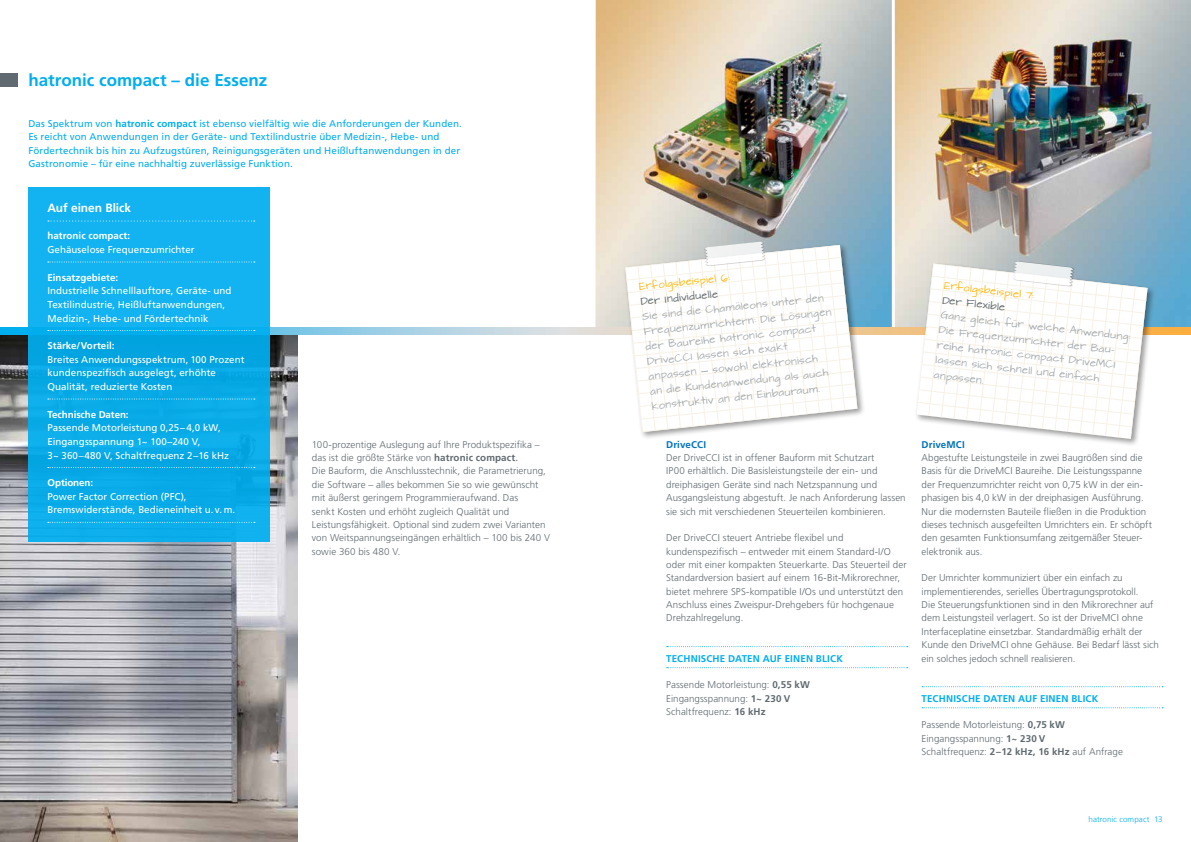
<style>
.page{position:relative;width:1191px;height:842px;background:#fff}
.page>*{position:absolute;margin:0;border:0;box-sizing:border-box;transform-origin:0 0}
.t1{font:700 17px "Frutiger LT Pro";color:#00aeef}
.t2{font:700 12px "Frutiger LT Pro";letter-spacing:-.005em;color:#fff}
.t3{font:300 9.8px/13.4px "Frutiger LT Pro";color:#606a70}
.t4{font:9.8px/13.7px "Frutiger LT Pro";color:#fff}
.t5{font:9.8px/13.4px "Frutiger LT Pro";letter-spacing:.01em;color:#00aeef}
.t6{font:700 9.8px "Frutiger LT Pro";color:#fff}
.t7{font:700 9.8px "Frutiger LT Pro";letter-spacing:.015em;color:#00aeef}
.t8{font:700 9.8px "Frutiger LT Pro";letter-spacing:.01em;color:#0072bc}
.t9{font:9px/15px "Architects Daughter";color:#a8adb1}
.t10{font:9px "Architects Daughter";color:#fdb913}
.t11{font:9px "Architects Daughter";color:#606a70}
.t12{font:300 8px "Frutiger LT Pro";letter-spacing:.015em;color:#00aeef}
.s1{font-weight:700}
.s2{font-weight:400}
</style>
<div class="page">
<img style="left:0;top:334px;width:298px;height:508px">
<img style="left:595px;top:0;width:596px;height:327px">
<hr style="left:891px;top:0;width:3px;height:327px;background:#fff">
<svg style="left:0;top:327px;width:1191px;height:7px;background:#b3cccd"></svg>
<svg style="left:666px;top:646px;width:241px;height:1px"></svg>
<svg style="left:666px;top:667px;width:241px;height:1px"></svg>
<div style="left:623px;top:243px;width:242px;height:197px;background:#000;opacity:.4"></div>
<div style="left:704px;top:241px;width:62px;height:25px;background:#000;opacity:.3"></div>
<svg style="left:625px;top:242px;width:232px;height:190px"></svg>
<svg style="left:922px;top:686px;width:241px;height:1px"></svg>
<svg style="left:922px;top:707px;width:241px;height:1px"></svg>
<div style="left:914px;top:261px;width:241px;height:186px;background:#000;opacity:.4"></div>
<svg style="left:916px;top:261px;width:231px;height:178px"></svg>
<div style="left:28px;top:187px;width:241px;height:355px;background:#0cafec"></div>
<svg style="left:48px;top:220px;width:207px;height:1px"></svg>
<svg style="left:48px;top:262px;width:207px;height:1px"></svg>
<svg style="left:48px;top:330px;width:207px;height:1px"></svg>
<svg style="left:48px;top:399px;width:207px;height:1px"></svg>
<svg style="left:48px;top:467px;width:207px;height:1px"></svg>
<svg style="left:48px;top:522px;width:207px;height:1px"></svg>
<div style="left:0;top:74px;width:17px;height:13px;background:#606a70"></div>
<h1 class="t1" style="left:28px;top:70px;width:240px">hatronic compact – die Essenz</h1>
<p class="t5" style="left:28px;top:117px;width:435px">Das Spektrum von <span class="s1">hatronic compact</span> ist ebenso vielfältig wie die Anforderungen der Kunden.<br>Es reicht von Anwendungen in der Geräte- und Textilindustrie über Medizin-, Hebe- und Fördertechnik bis hin zu Aufzugstüren, Reinigungsgeräten und Heißluftanwendungen in der Gastronomie – für eine nachhaltig zuverlässige Funktion.</p>
<p class="t2" style="left:47px;top:201px;width:85px">Auf einen Blick</p>
<p class="t6" style="left:47px;top:230px;width:84px">hatronic compact:</p>
<p class="t4" style="left:47px;top:243px;width:149px">Gehäuselose Frequenzumrichter</p>
<p class="t6" style="left:47px;top:271px;width:72px">Einsatzgebiete:</p>
<p class="t4" style="left:47px;top:284px;width:185px">Industrielle Schnelllauftore, Geräte- und<br>Textilindustrie, Heißluftanwendungen,<br>Medizin-, Hebe- und Fördertechnik</p>
<p class="t6" style="left:47px;top:340px;width:69px">Stärke/Vorteil:</p>
<p class="t4" style="left:47px;top:352px;width:198px">Breites Anwendungsspektrum, 100 Prozent kundenspezifisch ausgelegt, erhöhte<br>Qualität, reduzierte Kosten</p>
<p class="t6" style="left:47px;top:408px;width:83px">Technische Daten:</p>
<p class="t4" style="left:47px;top:421px;width:183px">Passende Motorleistung 0,25– 4,0 kW,<br>Eingangsspannung 1~ 100–240 V,<br>3~ 360–480 V, Schaltfrequenz 2–16 kHz</p>
<p class="t6" style="left:47px;top:477px;width:47px">Optionen:</p>
<p class="t4" style="left:47px;top:489px;width:189px">Power Factor Correction (PFC),<br>Bremswiderstände, Bedieneinheit u.v. m.</p>
<p class="t10" style="left:638px;top:282px;width:93px;rotate:-6deg">Erfolgsbeispiel 6:</p>
<p class="t11" style="left:640px;top:297px;width:79px;rotate:-6deg">Der Individuelle</p>
<p class="t9" style="left:641px;top:309px;width:190px;rotate:-6deg">Sie sind die Chamäleons unter den<br>Frequenzumrichtern: Die Lösungen der Baureihe hatronic compact<br>DriveCCI lassen sich exakt anpassen</p>
<p class="t9" style="left:648px;top:369px;width:181px;text-indent:64px;rotate:-6deg">sowohl elektronisch an die Kundenanwendung als auch konstruktiv an den Einbauraum.</p>
<p class="t3" style="left:312px;top:438px;width:240px">100-prozentige Auslegung auf Ihre Produktspezifika – das ist die größte Stärke von <span class="s1">hatronic compact</span><span class="s2">.<br></span>Die Bauform, die Anschlusstechnik, die Parametrierung, die Software – alles bekommen Sie so wie gewünscht mit äußerst geringem Programmieraufwand. Das<br>senkt Kosten und erhöht zugleich Qualität und Leistungsfähigkeit. Optional sind zudem zwei Varianten von Weitspannungseingängen erhältlich – 100 bis 240 V sowie 360 bis 480 V.</p>
<p class="t8" style="left:666px;top:438px;width:41px">DriveCCI</p>
<p class="t3" style="left:666px;top:451px;width:241px">Der DriveCCI ist in offener Bauform mit Schutzart<br>IP00 erhältlich. Die Basisleistungsteile der ein- und dreiphasigen Geräte sind nach Netzspannung und Ausgangsleistung abgestuft. Je nach Anforderung lassen sie sich mit verschiedenen Steuerteilen kombinieren.</p>
<p class="t3" style="left:666px;top:531px;width:242px">Der DriveCCI steuert Antriebe flexibel und kundenspezifisch – entweder mit einem Standard-I/O oder mit einer kompakten Steuerkarte. Das Steuerteil der Standardversion basiert auf einem 16-Bit-Mikrorechner, bietet mehrere SPS-kompatible I/Os und unterstützt den Anschluss eines Zweispur-Drehgebers für hochgenaue Drehzahlregelung.</p>
<p class="t7" style="left:666px;top:652px;width:178px">TECHNISCHE DATEN AUF EINEN BLICK</p>
<p class="t3" style="left:666px;top:678px;width:145px">Passende Motorleistung: <span class="s1">0,55 kW<br></span>Eingangsspannung: <span class="s1">1~ 230 V<br></span>Schaltfrequenz: <span class="s1">16 kHz</span></p>
<p class="t10" style="left:944px;top:281px;width:92px;rotate:6deg">Erfolgsbeispiel 7:</p>
<p class="t11" style="left:943px;top:296px;width:65px;rotate:6deg">Der Flexible</p>
<p class="t9" style="left:940px;top:309px;width:193px;rotate:6deg">Ganz gleich für welche Anwendung:<br>Die Frequenzumrichter der Bau&shy;reihe hatronic compact DriveMCI lassen sich schnell und einfach anpassen.</p>
<p class="t8" style="left:921px;top:438px;width:45px">DriveMCI</p>
<p class="t3" style="left:921px;top:451px;width:232px">Abgestufte Leistungsteile in zwei Baugrößen sind die Basis für die DriveMCI Baureihe. Die Leistungsspanne der Frequenzumrichter reicht von 0,75 kW in der ein&shy;phasigen bis 4,0 kW in der dreiphasigen Ausführung.<br>Nur die modernsten Bauteile fließen in die Produktion dieses technisch ausgefeilten Umrichters ein. Er schöpft den gesamten Funktionsumfang zeitgemäßer Steuer&shy;elektronik aus.</p>
<p class="t3" style="left:921px;top:571px;width:239px">Der Umrichter kommuniziert über ein einfach zu implementierendes, serielles Übertragungsprotokoll.<br>Die Steuerungsfunktionen sind in den Mikrorechner auf dem Leistungsteil verlagert. So ist der DriveMCI ohne Interfaceplatine einsetzbar. Standardmäßig erhält der Kunde den DriveMCI ohne Gehäuse. Bei Bedarf lässt sich ein solches jedoch schnell realisieren.</p>
<p class="t7" style="left:921px;top:692px;width:178px">TECHNISCHE DATEN AUF EINEN BLICK</p>
<p class="t3" style="left:921px;top:718px;width:203px">Passende Motorleistung: <span class="s1">0,75 kW<br></span>Eingangsspannung: <span class="s1">1~ 230 V<br></span>Schaltfrequenz: <span class="s1">2–12 kHz, 16 kHz</span> auf Anfrage</p>
<p class="t12" style="left:1088px;top:814px;width:76px">hatronic compact 13</p>
</div>
